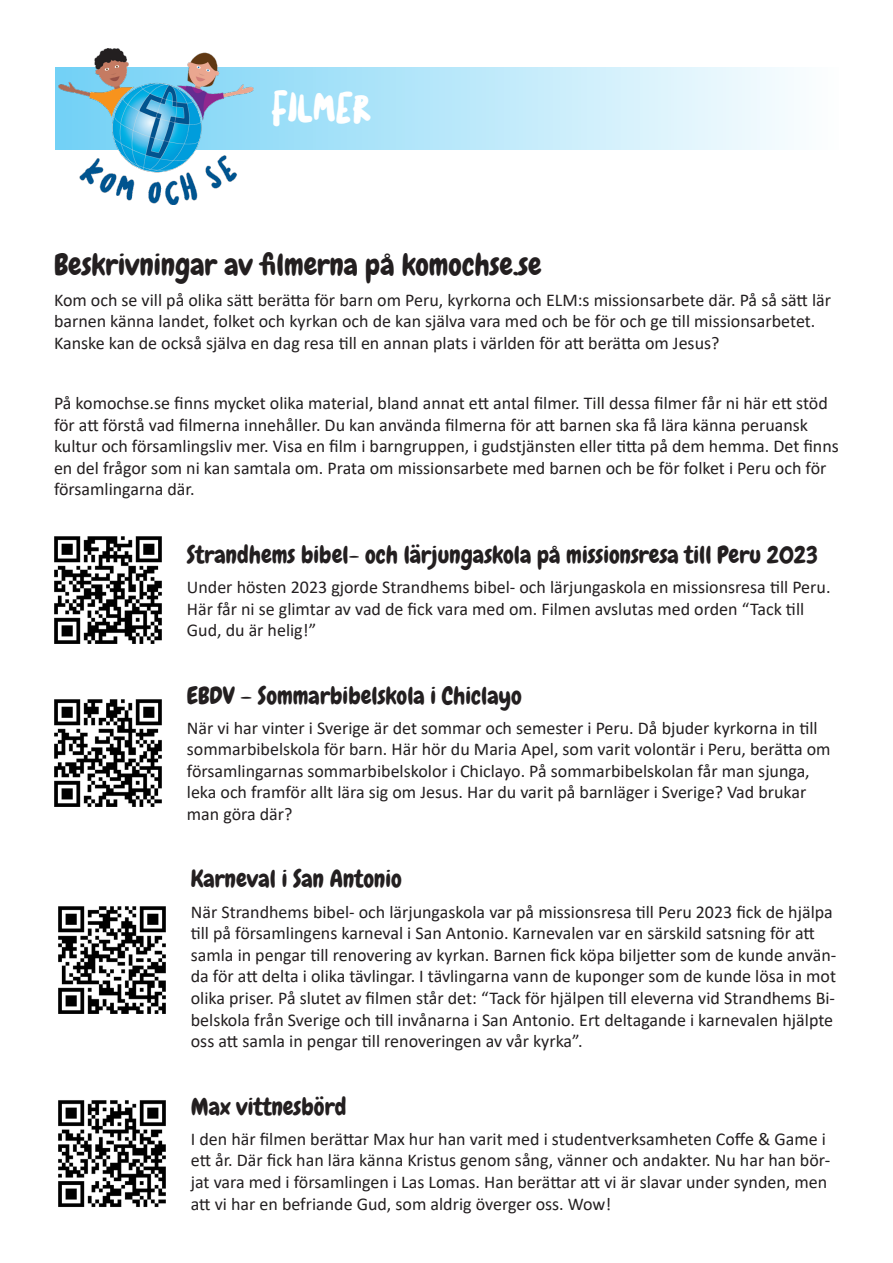
<style>
.page{position:relative;width:893px;height:1263px;background:#fff}
.page>*{position:absolute;margin:0;border:0;box-sizing:border-box;transform-origin:0 0}
.t1{font:45px "Lemon Bird";color:#fff}
.t2{font:30px "Chewy";color:#231f20}
.t3{font:24px "Chewy";color:#231f20}
.t4{font:18px/21.6px "Calibri";color:#231f20}
</style>
<div class="page">
<svg style="left:271px;top:68px;width:517px;height:82px;background:#c6ecfa"></svg>
<img style="left:55px;top:49px;width:216px;height:155px">
<img style="left:54px;top:536px;width:108px;height:108px">
<img style="left:54px;top:699px;width:108px;height:108px">
<img style="left:58px;top:906px;width:108px;height:108px">
<img style="left:58px;top:1100px;width:108px;height:107px">
<p class="t1" style="left:271px;top:79px;width:101px">FILMER</p>
<p class="t2" style="left:54px;top:246px;width:489px">Beskrivningar av filmerna på komochse.se</p>
<p class="t4" style="left:54px;top:288px;width:779px">Kom och se vill på olika sätt berätta för barn om Peru, kyrkorna och ELM:s missionsarbete där. På så sätt lär barnen känna landet, folket och kyrkan och de kan själva vara med och be för och ge till missionsarbetet.<br>Kanske kan de också själva en dag resa till en annan plats i världen för att berätta om Jesus?</p>
<p class="t4" style="left:54px;top:392px;width:786px">På komochse.se finns mycket olika material, bland annat ett antal filmer. Till dessa filmer får ni här ett stöd för att förstå vad filmerna innehåller. Du kan använda filmerna för att barnen ska få lära känna peruansk kultur och församlingsliv mer. Visa en film i barngruppen, i gudstjänsten eller titta på dem hemma. Det finns en del frågor som ni kan samtala om. Prata om missionsarbete med barnen och be för folket i Peru och för församlingarna där.</p>
<p class="t3" style="left:187px;top:539px;width:632px">Strandhems bibel- och lärjungaskola på missionsresa till Peru 2023</p>
<p class="t4" style="left:187px;top:576px;width:645px">Under hösten 2023 gjorde Strandhems bibel- och lärjungaskola en missionsresa till Peru.<br>Här får ni se glimtar av vad de fick vara med om. Filmen avslutas med orden “Tack till<br>Gud, du är helig!”</p>
<p class="t3" style="left:187px;top:680px;width:336px">EBDV – Sommarbibelskola i Chiclayo</p>
<p class="t4" style="left:187px;top:716px;width:645px">När vi har vinter i Sverige är det sommar och semester i Peru. Då bjuder kyrkorna in till sommarbibelskola för barn. Här hör du Maria Apel, som varit volontär i Peru, berätta om församlingarnas sommarbibelskolor i Chiclayo. På sommarbibelskolan får man sjunga, leka och framför allt lära sig om Jesus. Har du varit på barnläger i Sverige? Vad brukar man göra där?</p>
<p class="t3" style="left:191px;top:864px;width:212px">Karneval i San Antonio</p>
<p class="t4" style="left:191px;top:900px;width:647px">När Strandhems bibel- och lärjungaskola var på missionsresa till Peru 2023 fick de hjälpa till på församlingens karneval i San Antonio. Karnevalen var en särskild satsning för att samla in pengar till renovering av kyrkan. Barnen fick köpa biljetter som de kunde använ&shy;da för att delta i olika tävlingar. I tävlingarna vann de kuponger som de kunde lösa in mot olika priser. På slutet av filmen står det: “Tack för hjälpen till eleverna vid Strandhems Bi&shy;belskola från Sverige och till invånarna i San Antonio. Ert deltagande i karnevalen hjälpte oss att samla in pengar till renoveringen av vår kyrka”.</p>
<p class="t3" style="left:191px;top:1091px;width:157px">Max vittnesbörd</p>
<p class="t4" style="left:191px;top:1127px;width:641px">I den här filmen berättar Max hur han varit med i studentverksamheten Coffe &amp; Game i ett år. Där fick han lära känna Kristus genom sång, vänner och andakter. Nu har han bör&shy;jat vara med i församlingen i Las Lomas. Han berättar att vi är slavar under synden, men att vi har en befriande Gud, som aldrig överger oss. Wow!</p>
</div>
